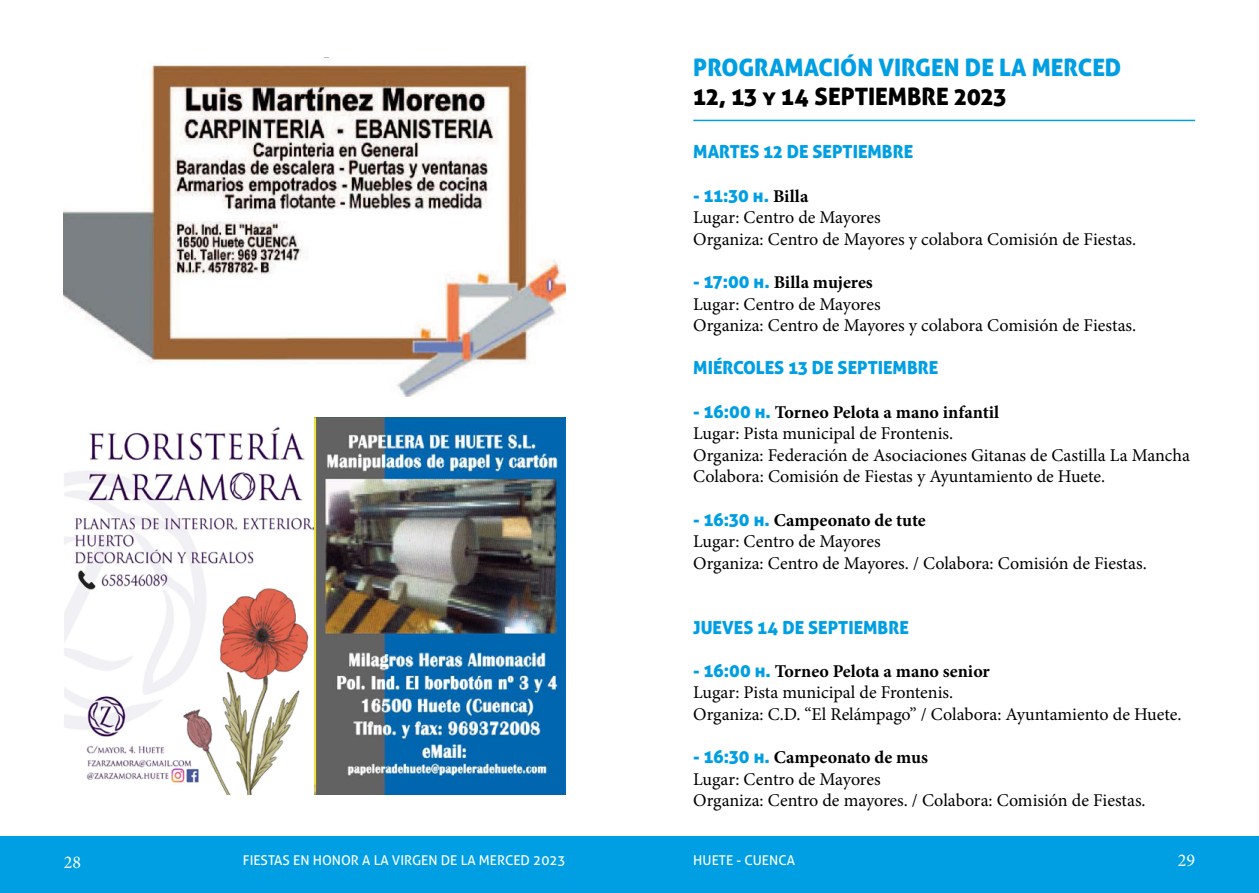
<style>
.page{position:relative;width:1259px;height:893px;background:#fff}
.page>*{position:absolute;margin:0;border:0;box-sizing:border-box;transform-origin:0 0}
.t1{font:24px "Aller Display";color:#009fe3}
.t2{font:24px "Aller Display";color:#000}
.t3{font:18px/21.6px "Minion Pro";color:#000}
.t4{font:18px "Aller Display";color:#009fe3}
.t5{font:18px "Minion Pro";color:#fff}
.t6{font:13.5px "Aller";color:#fff}
.s1{font-family:"Minion Pro";font-weight:700;color:#000}
.s2{font-family:"Aller Display";color:#009fe3}
.s3{font-weight:700}
</style>
<div class="page">
<div style="left:0;top:836px;width:1259px;height:57px;background:#009fe3"></div>
<hr style="left:693px;top:120px;width:502px;height:1px;background:#009fe3">
<img style="left:64px;top:57px;width:502px;height:339px">
<img style="left:64px;top:417px;width:502px;height:378px">
<h1 class="t1" style="left:693px;top:53px;width:429px">PROGRAMACIÓN VIRGEN DE LA MERCED</h1>
<h1 class="t2" style="left:693px;top:81px;width:315px">12, 13 y 14 SEPTIEMBRE 2023</h1>
<p class="t4" style="left:693px;top:140px;width:221px">MARTES 12 DE SEPTIEMBRE</p>
<p class="t4" style="left:693px;top:184px;width:117px">- 11:30 h. <span class="s1">Billa</span></p>
<p class="t3" style="left:693px;top:207px;width:444px">Lugar: Centro de Mayores<br>Organiza: Centro de Mayores y colabora Comisión de Fiestas.</p>
<p class="t3" style="left:693px;top:271px;width:444px"><span class="s2">- 17:00 h.</span> <span class="s3">Billa mujeres<br></span>Lugar: Centro de Mayores<br>Organiza: Centro de Mayores y colabora Comisión de Fiestas.</p>
<p class="t4" style="left:693px;top:356px;width:246px">MIÉRCOLES 13 DE SEPTIEMBRE</p>
<p class="t3" style="left:693px;top:401px;width:498px"><span class="s2">- 16:00 h.</span> <span class="s3">Torneo Pelota a mano infantil<br></span>Lugar: Pista municipal de Frontenis.<br>Organiza: Federación de Asociaciones Gitanas de Castilla La Mancha Colabora: Comisión de Fiestas y Ayuntamiento de Huete.</p>
<p class="t3" style="left:693px;top:509px;width:455px"><span class="s2">- 16:30 h.</span> <span class="s3">Campeonato de tute<br></span>Lugar: Centro de Mayores<br>Organiza: Centro de Mayores. / Colabora: Comisión de Fiestas.</p>
<p class="t4" style="left:693px;top:616px;width:217px">JUEVES 14 DE SEPTIEMBRE</p>
<p class="t3" style="left:693px;top:660px;width:490px"><span class="s2">- 16:00 h.</span> <span class="s3">Torneo Pelota a mano senior<br></span>Lugar: Pista municipal de Frontenis.<br>Organiza: C.D. “El Relámpago” / Colabora: Ayuntamiento de Huete.</p>
<p class="t3" style="left:693px;top:747px;width:454px"><span class="s2">- 16:30 h.</span> <span class="s3">Campeonato de mus<br></span>Lugar: Centro de Mayores<br>Organiza: Centro de mayores. / Colabora: Comisión de Fiestas.</p>
<p class="t5" style="left:64px;top:851px;width:19px">28</p>
<p class="t6" style="left:243px;top:852px;width:324px">FIESTAS EN HONOR A LA VIRGEN DE LA MERCED 2023</p>
<p class="t6" style="left:693px;top:852px;width:103px">HUETE - CUENCA</p>
<p class="t5" style="left:1178px;top:849px;width:19px">29</p>
</div>
